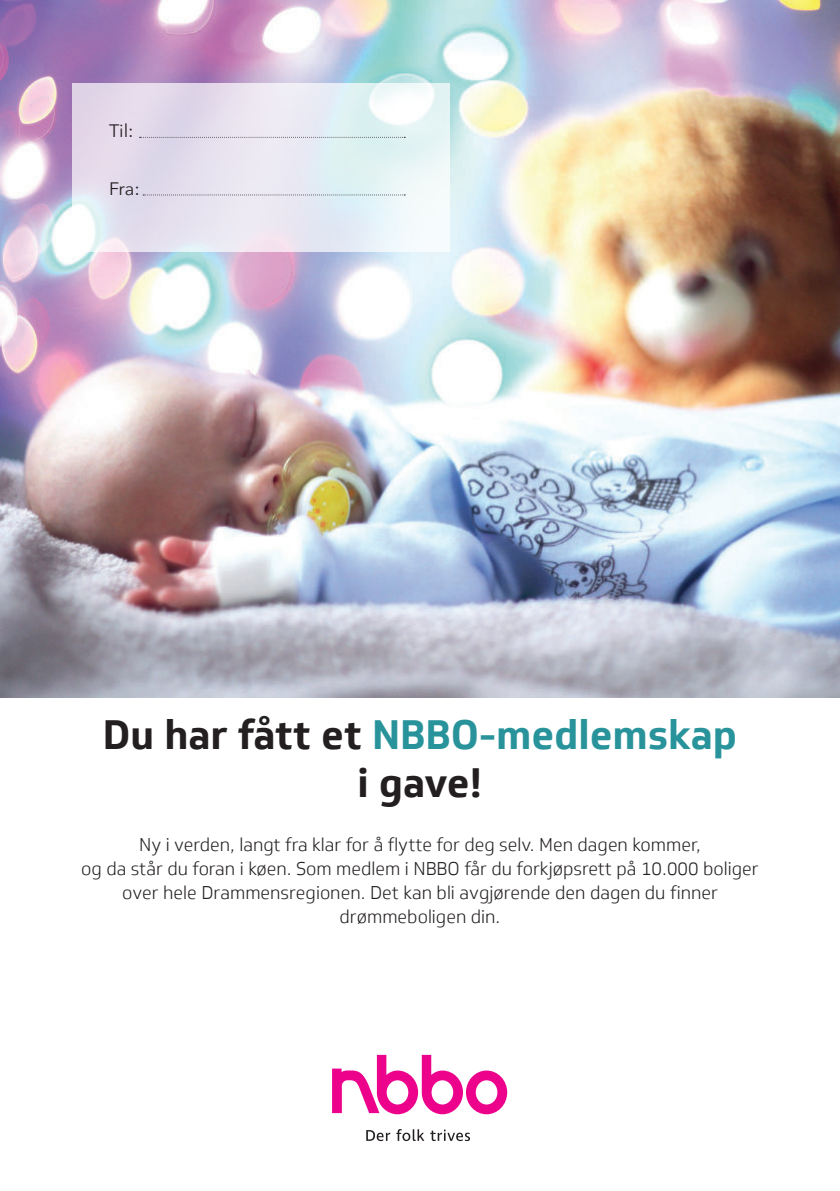
<style>
.page{position:relative;width:840px;height:1191px;background:#fff}
.page>*{position:absolute;margin:0;border:0;box-sizing:border-box;transform-origin:0 0}
.t1{font:700 40px/48px "Soleto";color:#231f20;text-align:center}
.t2{font:300 18px/24px "Soleto";color:#231f20;text-align:center}
.t3{font:18px "Avenir Next";letter-spacing:-.01em;color:#231f20}
.s1{color:#28939a}
</style>
<div class="page">
<img style="left:0;top:0;width:839px;height:698px">
<svg style="left:72px;top:84px;width:377px;height:168px;background:#e6e7f1"></svg>
<svg style="left:143px;top:194px;width:262px;height:1px"></svg>
<svg style="left:139px;top:137px;width:266px;height:1px"></svg>
<svg style="left:332px;top:1054px;width:175px;height:60px"></svg>
<svg style="left:366px;top:1130px;width:24px;height:11px"></svg>
<svg style="left:396px;top:1129px;width:28px;height:12px"></svg>
<svg style="left:430px;top:1129px;width:40px;height:12px"></svg>
<p class="t3" style="left:109px;top:120px;width:26px">Til:</p>
<p class="t3" style="left:109px;top:178px;width:32px">Fra:</p>
<h1 class="t1" style="left:103px;top:713px;width:635px">Du har fått et <span class="s1">NBBO-medlemskap </span>i gave!</h1>
<p class="t2" style="left:81px;top:832px;width:678px">Ny i verden, langt fra klar for å flytte for deg selv. Men dagen kommer,<br>og da står du foran i køen. Som medlem i NBBO får du forkjøpsrett på 10.000 boliger over hele Drammensregionen. Det kan bli avgjørende den dagen du finner drømmeboligen din.</p>
</div>
